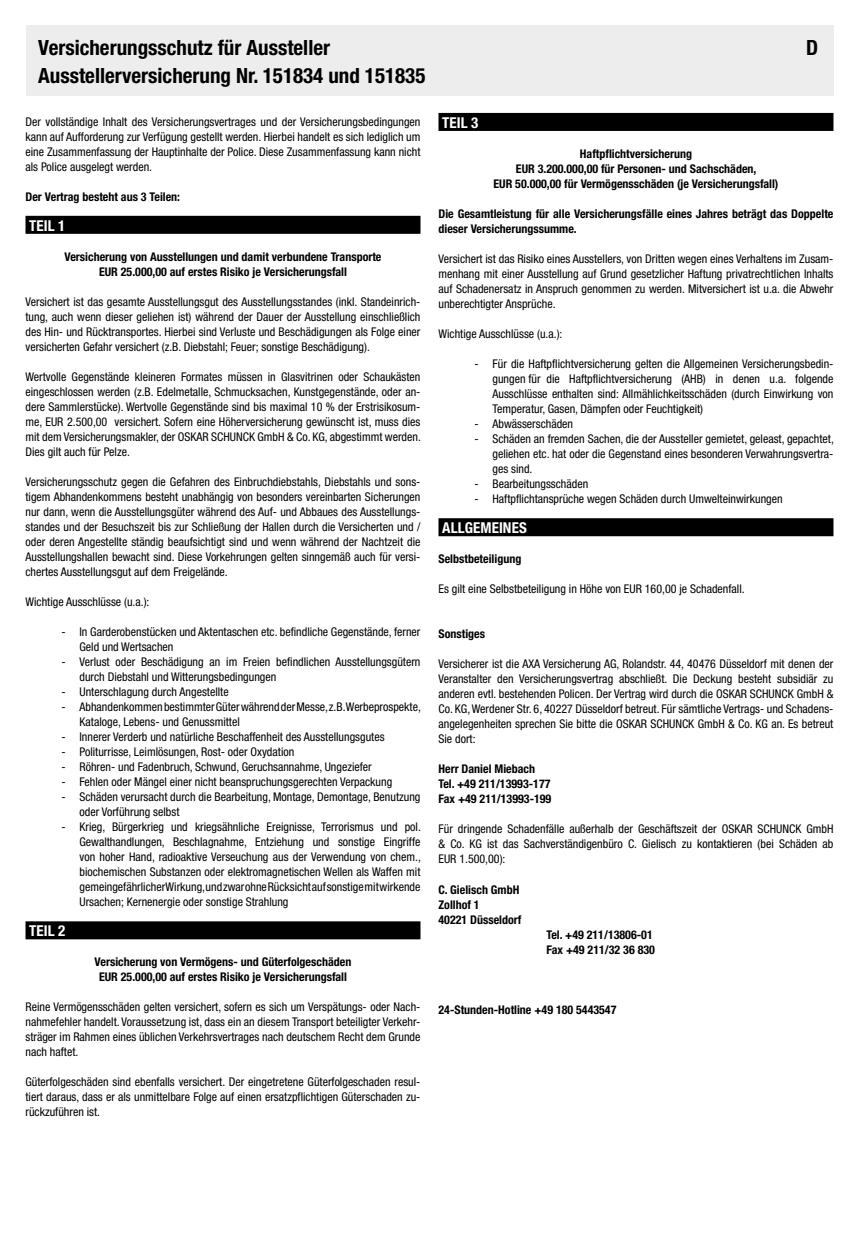
<style>
.page{position:relative;width:859px;height:1234px;background:#fff}
.page>*{position:absolute;margin:0;border:0;box-sizing:border-box;transform-origin:0 0}
.t1{font:700 condensed 21px "Helvetica Neue";color:#000}
.t2{font:700 condensed 15px "Helvetica Neue";letter-spacing:.005em;color:#fff}
.t3{font:condensed 12px/15px "Helvetica Neue";color:#000;text-align:justify}
.t4{font:700 condensed 12px/15px "Helvetica Neue";color:#000}
</style>
<div class="page">
<div style="left:26px;top:216px;width:394px;height:18px;background:#000"></div>
<div style="left:26px;top:921px;width:394px;height:18px;background:#000"></div>
<div style="left:438px;top:113px;width:395px;height:18px;background:#000"></div>
<div style="left:438px;top:518px;width:395px;height:18px;background:#000"></div>
<div style="left:26px;top:26px;width:807px;height:70px;background:#ededed"></div>
<h1 class="t1" style="left:38px;top:34px;width:293px">Versicherungsschutz für Aussteller</h1>
<h1 class="t1" style="left:806px;top:34px;width:14px">D</h1>
<h1 class="t1" style="left:38px;top:63px;width:389px">Ausstellerversicherung Nr. 151834 und 151835</h1>
<p class="t3" style="left:26px;top:114px;width:396px">Der vollständige Inhalt des Versicherungsvertrages und der Versicherungsbedingungen kann auf Aufforderung zur Verfügung gestellt werden. Hierbei handelt es sich lediglich um eine Zusammenfassung der Hauptinhalte der Police. Diese Zusammenfassung kann nicht als Police ausgelegt werden.</p>
<p class="t4" style="left:26px;top:189px;width:156px">Der Vertrag besteht aus 3 Teilen:</p>
<p class="t2" style="left:29px;top:216px;width:38px">TEIL 1</p>
<p class="t4" style="left:64px;top:249px;width:319px;text-align:center">Versicherung von Ausstellungen und damit verbundene Transporte<br>EUR 25.000,00 auf erstes Risiko je Versicherungsfall</p>
<p class="t3" style="left:26px;top:294px;width:396px">Versichert ist das gesamte Ausstellungsgut des Ausstellungsstandes (inkl. Standeinrich&shy;tung, auch wenn dieser geliehen ist) während der Dauer der Ausstellung einschließlich des Hin- und Rücktransportes. Hierbei sind Verluste und Beschädigungen als Folge einer versicherten Gefahr versichert (z.B. Diebstahl; Feuer; sonstige Beschädigung).</p>
<p class="t3" style="left:26px;top:369px;width:397px">Wertvolle Gegenstände kleineren Formates müssen in Glasvitrinen oder Schaukästen eingeschlossen werden (z.B. Edelmetalle, Schmucksachen, Kunstgegenstände, oder an&shy;dere Sammlerstücke). Wertvolle Gegenstände sind bis maximal 10 % der Erstrisikosum&shy;me, EUR 2.500,00 versichert. Sofern eine Höherversicherung gewünscht ist, muss dies mit dem Versicherungsmakler, der OSKAR SCHUNCK GmbH &amp; Co. KG, abgestimmt werden.<br>Dies gilt auch für Pelze.</p>
<p class="t3" style="left:26px;top:474px;width:396px">Versicherungsschutz gegen die Gefahren des Einbruchdiebstahls, Diebstahls und sons&shy;tigem Abhandenkommens besteht unabhängig von besonders vereinbarten Sicherungen nur dann, wenn die Ausstellungsgüter während des Auf- und Abbaues des Ausstellungs&shy;standes und der Besuchszeit bis zur Schließung der Hallen durch die Versicherten und / oder deren Angestellte ständig beaufsichtigt sind und wenn während der Nachtzeit die Ausstellungshallen bewacht sind. Diese Vorkehrungen gelten sinngemäß auch für versi&shy;chertes Ausstellungsgut auf dem Freigelände.</p>
<p class="t3" style="left:26px;top:594px;width:125px">Wichtige Ausschlüsse (u.a.):</p>
<p class="t3" style="left:80px;top:624px;width:342px;text-indent:-18px">- In Garderobenstücken und Aktentaschen etc. befindliche Gegenstände, ferner<br>Geld und Wertsachen</p>
<p class="t3" style="left:80px;top:654px;width:342px;text-indent:-18px">- Verlust oder Beschädigung an im Freien befindlichen Ausstellungsgütern durch Diebstahl und Witterungsbedingungen</p>
<p class="t3" style="left:62px;top:684px;width:169px">- Unterschlagung durch Angestellte</p>
<p class="t3" style="left:80px;top:699px;width:343px;text-indent:-18px">- Abhandenkommen bestimmter Güter während der Messe, z.B. Werbeprospekte,<br>Kataloge, Lebens- und Genussmittel</p>
<p class="t3" style="left:62px;top:729px;width:325px">- Innerer Verderb und natürliche Beschaffenheit des Ausstellungsgutes</p>
<p class="t3" style="left:62px;top:744px;width:234px">- Politurrisse, Leimlösungen, Rost- oder Oxydation</p>
<p class="t3" style="left:62px;top:759px;width:312px">- Röhren- und Fadenbruch, Schwund, Geruchsannahme, Ungeziefer</p>
<p class="t3" style="left:62px;top:774px;width:332px">- Fehlen oder Mängel einer nicht beanspruchungsgerechten Verpackung</p>
<p class="t3" style="left:80px;top:789px;width:342px;text-indent:-18px">- Schäden verursacht durch die Bearbeitung, Montage, Demontage, Benutzung oder Vorführung selbst</p>
<p class="t3" style="left:80px;top:819px;width:343px;text-indent:-18px">- Krieg, Bürgerkrieg und kriegsähnliche Ereignisse, Terrorismus und pol.<br>Gewalthandlungen, Beschlagnahme, Entziehung und sonstige Eingriffe von hoher Hand, radioaktive Verseuchung aus der Verwendung von chem., biochemischen Substanzen oder elektromagnetischen Wellen als Waffen mit gemeingefährlicher Wirkung, und zwar ohne Rücksicht auf sonstige mit wirkende Ursachen; Kernenergie oder sonstige Strahlung</p>
<p class="t2" style="left:29px;top:921px;width:38px">TEIL 2</p>
<p class="t4" style="left:95px;top:954px;width:258px;text-align:center">Versicherung von Vermögens- und Güterfolgeschäden<br>EUR 25.000,00 auf erstes Risiko je Versicherungsfall</p>
<p class="t3" style="left:26px;top:999px;width:396px">Reine Vermögensschäden gelten versichert, sofern es sich um Verspätungs- oder Nach&shy;nahmefehler handelt. Voraussetzung ist, dass ein an diesem Transport beteiligter Verkehr&shy;sträger im Rahmen eines üblichen Verkehrsvertrages nach deutschem Recht dem Grunde nach haftet.</p>
<p class="t3" style="left:26px;top:1074px;width:396px">Güterfolgeschäden sind ebenfalls versichert. Der eingetretene Güterfolgeschaden resul&shy;tiert daraus, dass er als unmittelbare Folge auf einen ersatzpflichtigen Güterschaden zu&shy;rückzuführen ist.</p>
<p class="t2" style="left:442px;top:113px;width:38px">TEIL 3</p>
<p class="t4" style="left:493px;top:146px;width:286px;text-align:center">Haftpflichtversicherung<br>EUR 3.200.000,00 für Personen- und Sachschäden,<br>EUR 50.000,00 für Vermögensschäden (je Versicherungsfall)</p>
<p class="t4" style="left:438px;top:206px;width:396px">Die Gesamtleistung für alle Versicherungsfälle eines Jahres beträgt das Doppelte dieser Versicherungssumme.</p>
<p class="t3" style="left:438px;top:251px;width:396px">Versichert ist das Risiko eines Ausstellers, von Dritten wegen eines Verhaltens im Zusam&shy;menhang mit einer Ausstellung auf Grund gesetzlicher Haftung privatrechtlichen Inhalts auf Schadenersatz in Anspruch genommen zu werden. Mitversichert ist u.a. die Abwehr unberechtigter Ansprüche.</p>
<p class="t3" style="left:438px;top:326px;width:125px">Wichtige Ausschlüsse (u.a.):</p>
<p class="t3" style="left:492px;top:356px;width:342px;text-indent:-18px">- Für die Haftpflichtversicherung gelten die Allgemeinen Versicherungsbedin&shy;gungen für die Haftpflichtversicherung (AHB) in denen u.a. folgende Ausschlüsse enthalten sind: Allmählichkeitsschäden (durch Einwirkung von Temperatur, Gasen, Dämpfen oder Feuchtigkeit)</p>
<p class="t3" style="left:474px;top:416px;width:100px">- Abwässerschäden</p>
<p class="t3" style="left:492px;top:431px;width:343px;text-indent:-18px">- Schäden an fremden Sachen, die der Aussteller gemietet, geleast, gepachtet, geliehen etc. hat oder die Gegenstand eines besonderen Verwahrungsvertra&shy;ges sind.</p>
<p class="t3" style="left:474px;top:476px;width:115px">- Bearbeitungsschäden</p>
<p class="t3" style="left:474px;top:491px;width:310px">- Haftpflichtansprüche wegen Schäden durch Umwelteinwirkungen</p>
<p class="t2" style="left:442px;top:518px;width:86px">ALLGEMEINES</p>
<p class="t4" style="left:438px;top:551px;width:84px">Selbstbeteiligung</p>
<p class="t3" style="left:438px;top:581px;width:308px">Es gilt eine Selbstbeteiligung in Höhe von EUR 160,00 je Schadenfall.</p>
<p class="t4" style="left:438px;top:626px;width:48px">Sonstiges</p>
<p class="t3" style="left:438px;top:656px;width:396px">Versicherer ist die AXA Versicherung AG, Rolandstr. 44, 40476 Düsseldorf mit denen der Veranstalter den Versicherungsvertrag abschließt. Die Deckung besteht subsidiär zu anderen evtl. bestehenden Policen. Der Vertrag wird durch die OSKAR SCHUNCK GmbH &amp; Co. KG, Werdener Str. 6, 40227 Düsseldorf betreut. Für sämtliche Vertrags- und Schadens&shy;angelegenheiten sprechen Sie bitte die OSKAR SCHUNCK GmbH &amp; Co. KG an. Es betreut Sie dort:</p>
<p class="t4" style="left:438px;top:761px;width:114px">Herr Daniel Miebach<br>Tel. +49 211/13993-177<br>Fax +49 211/13993-199</p>
<p class="t3" style="left:438px;top:821px;width:396px">Für dringende Schadenfälle außerhalb der Geschäftszeit der OSKAR SCHUNCK GmbH &amp; Co. KG ist das Sachverständigenbüro C. Gielisch zu kontaktieren (bei Schäden ab EUR 1.500,00):</p>
<p class="t4" style="left:438px;top:881px;width:84px">C. Gielisch GmbH<br>Zollhof 1<br>40221 Düsseldorf</p>
<p class="t4" style="left:546px;top:926px;width:110px">Tel. +49 211/13806-01<br>Fax +49 211/32 36 830</p>
<p class="t4" style="left:438px;top:1001px;width:179px">24-Stunden-Hotline +49 180 5443547</p>
</div>
